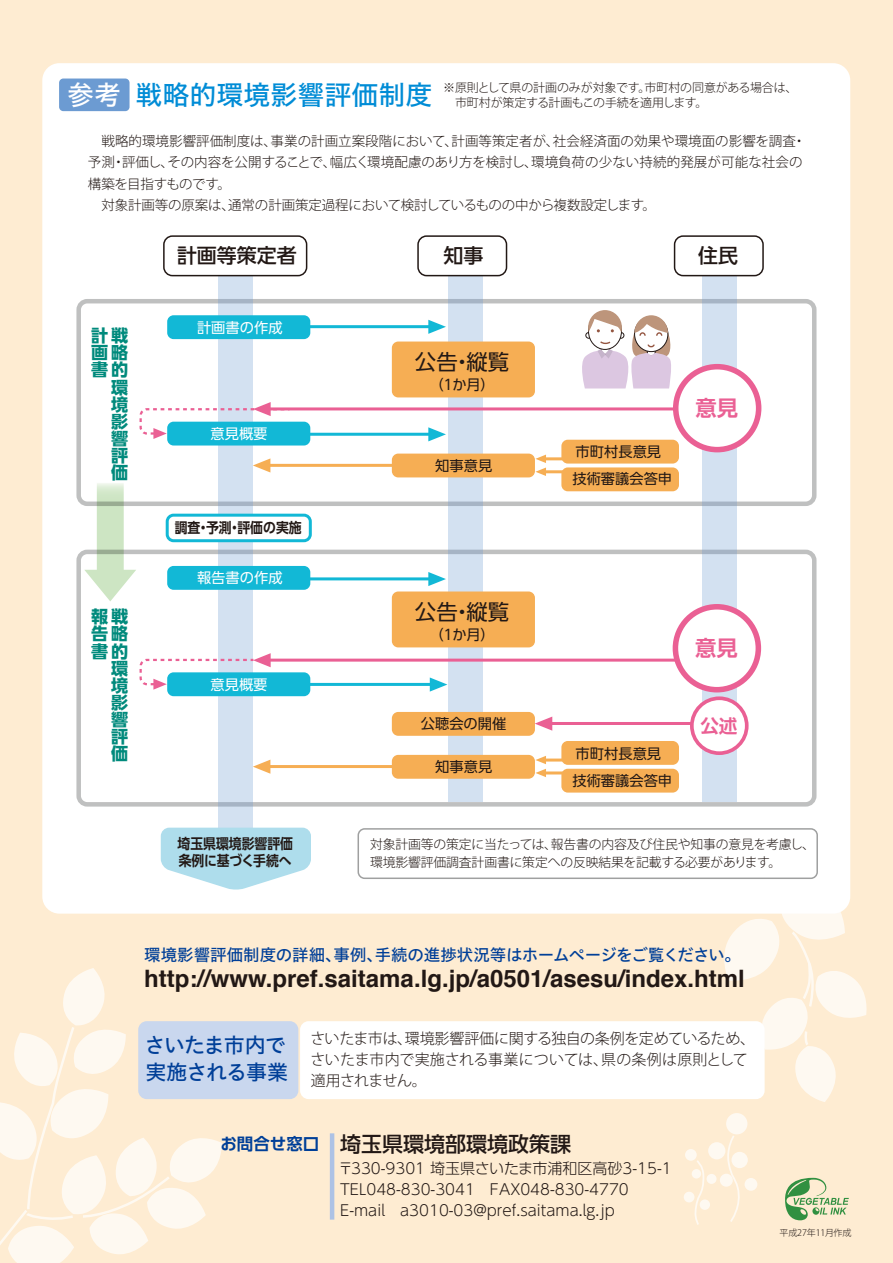
<style>
.page{position:relative;width:893px;height:1263px;background:#feecd2}
.page>*{position:absolute;margin:0;border:0;box-sizing:border-box;transform-origin:0 0}
.t1{font:27px "Hiragino UD Sans Std W5";color:#008cd6}
.t2{font:700 24px "Helvetica";color:#221815}
.t3{font:21.3px "UD Shin Go Pro";color:#221815}
.t4{font:700 21.3px "UD Shin Go Pro De";color:#ea6094}
.t5{font:500 21px "UD Shin Go Pro";color:#221815}
.t6{font:21px/27px "Hiragino UD Sans Std W5";letter-spacing:-.045em;color:#003f98}
.t7{font:500 19.95px "UD Shin Go Pro";color:#221815}
.t8{font:700 18.6px "UD Shin Go Pro De";color:#ea6094}
.t9{font:700 17.1px/17.1px "UD Shin Go Pro";color:#008a7c;text-align:right}
.t10{font:16.5px "Hiragino UD Sans Std W5";letter-spacing:-.01em;color:#003f98}
.t11{font:300 15px/21px "UD Shin Go Pro";color:#221815}
.t12{font:300 15px/21px "Koz Go Pro";letter-spacing:-.015em;color:#221815}
.t13{font:14.25px/26.8px "UD Shin Go Pro";color:#221815}
.t14{font:700 14.25px/17.1px "UD Shin Go Pro De";color:#221815;scale:.9 1}
.t15{font:14.25px "UD Shin Go Pro";color:#fff}
.t16{font:300 13.5px/21px "Koz Go Pro";color:#221815}
.t17{font:300 12.9px/17.1px "Koz Go Pro";letter-spacing:-.01em;color:#221815}
.t18{font:300 12px/15px "Koz Go Pro";letter-spacing:-.01em;color:#221815}
.t19{font:300 9px "Koz Go Pro";letter-spacing:-.01em;color:#221815}
.s1{color:#fff}
.s2{font-family:"UD Shin Go Pro De";font-weight:700;font-size:16.5px;color:#003f98}
</style>
<div class="page">
<svg style="left:724px;top:868px;width:142px;height:234px"></svg>
<svg style="left:0;top:968px;width:222px;height:295px"></svg>
<svg style="left:695px;top:1160px;width:9px;height:65px"></svg>
<div style="left:685px;top:1149px;width:12px;height:12px;background:#fef9f1;border-radius:50%"></div>
<div style="left:692px;top:1169px;width:9px;height:9px;background:#fef9f1;border-radius:50%"></div>
<div style="left:706px;top:1174px;width:10px;height:10px;background:#fef9f1;border-radius:50%"></div>
<div style="left:684px;top:1192px;width:10px;height:10px;background:#fef9f1;border-radius:50%"></div>
<div style="left:700px;top:1199px;width:10px;height:11px;background:#fef9f1;border-radius:50%"></div>
<svg style="left:727px;top:1136px;width:13px;height:86px"></svg>
<div style="left:726px;top:1113px;width:21px;height:21px;background:#fef9f1;border-radius:50%"></div>
<div style="left:708px;top:1142px;width:17px;height:17px;background:#fef9f1;border-radius:50%"></div>
<div style="left:731px;top:1152px;width:17px;height:16px;background:#fef9f1;border-radius:50%"></div>
<div style="left:720px;top:1174px;width:13px;height:13px;background:#fef9f1;border-radius:50%"></div>
<div style="left:745px;top:1178px;width:12px;height:13px;background:#fef9f1;border-radius:50%"></div>
<div style="left:138px;top:1021px;width:160px;height:78px;background:#c9d7ee;border-radius:9px"></div>
<div style="left:300px;top:1021px;width:465px;height:78px;background:#fff;border-radius:9px"></div>
<hr style="left:330px;top:1133px;width:4px;height:86px;background:#adc2e5">
<svg style="left:785px;top:1178px;width:64px;height:42px"></svg>
<div style="left:42px;top:63px;width:808px;height:851px;background:#fff;border-radius:17px"></div>
<div style="left:76px;top:550px;width:740px;height:256px;border:4px solid #bfc0c0;border-radius:9px"></div>
<div style="left:76px;top:299px;width:740px;height:207px;border:4px solid #bfc0c0;border-radius:9px"></div>
<svg style="left:218px;top:276px;width:35px;height:552px;background:#cfdeee"></svg>
<svg style="left:448px;top:276px;width:35px;height:526px;background:#d1deed"></svg>
<div style="left:702px;top:276px;width:35px;height:526px;background:#d3e1f1"></div>
<div style="left:167px;top:315px;width:143px;height:24px;background:#12b8d6;border-radius:6px"></div>
<div style="left:167px;top:422px;width:143px;height:23px;background:#12b8d6;border-radius:6px"></div>
<div style="left:392px;top:454px;width:143px;height:23px;background:#f6ae54;border-radius:6px"></div>
<div style="left:561px;top:467px;width:118px;height:24px;background:#f6ae54;border-radius:6px"></div>
<div style="left:561px;top:440px;width:118px;height:24px;background:#f6ae54;border-radius:6px"></div>
<div style="left:392px;top:341px;width:143px;height:56px;background:#f6ae54;border-radius:6px"></div>
<div style="left:163px;top:235px;width:144px;height:41px;border:2px solid #221815;border-radius:9px"></div>
<div style="left:417px;top:235px;width:90px;height:41px;border:2px solid #221815;border-radius:9px"></div>
<div style="left:674px;top:235px;width:90px;height:41px;border:2px solid #221815;border-radius:9px"></div>
<div style="left:676px;top:367px;width:83px;height:83px;background:#fff;border-radius:50%"></div>
<div style="left:673px;top:364px;width:88px;height:88px;border:6px solid #ea6094;border-radius:50%"></div>
<div style="left:167px;top:566px;width:143px;height:24px;background:#12b8d6;border-radius:6px"></div>
<div style="left:167px;top:672px;width:143px;height:24px;background:#12b8d6;border-radius:6px"></div>
<div style="left:392px;top:755px;width:143px;height:24px;background:#f6ae54;border-radius:6px"></div>
<div style="left:561px;top:769px;width:118px;height:23px;background:#f6ae54;border-radius:6px"></div>
<div style="left:561px;top:741px;width:118px;height:24px;background:#f6ae54;border-radius:6px"></div>
<div style="left:392px;top:591px;width:143px;height:56px;background:#f6ae54;border-radius:6px"></div>
<div style="left:392px;top:712px;width:143px;height:24px;background:#f6ae54;border-radius:6px"></div>
<div style="left:675px;top:607px;width:83px;height:83px;background:#fff;border-radius:50%"></div>
<div style="left:673px;top:604px;width:88px;height:88px;border:6px solid #ea6094;border-radius:50%"></div>
<div style="left:167px;top:515px;width:143px;height:26px;background:#fff;border-radius:6px"></div>
<div style="left:166px;top:514px;width:146px;height:28px;border:3px solid #12b8d6;border-radius:6px"></div>
<div style="left:358px;top:828px;width:460px;height:51px;border:2px solid #9fa0a0;border-radius:6px"></div>
<svg style="left:161px;top:828px;width:150px;height:62px"></svg>
<svg style="left:582px;top:310px;width:89px;height:78px"></svg>
<svg style="left:535px;top:716px;width:17px;height:15px"></svg>
<hr style="left:550px;top:722px;width:142px;height:3px;background:#ea6094">
<svg style="left:139px;top:653px;width:132px;height:37px"></svg>
<hr style="left:269px;top:659px;width:407px;height:3px;background:#ea6094">
<svg style="left:139px;top:402px;width:153px;height:37px"></svg>
<hr style="left:269px;top:407px;width:407px;height:3px;background:#ea6094">
<svg style="left:428px;top:320px;width:18px;height:14px"></svg>
<hr style="left:303px;top:325px;width:127px;height:3px;background:#12b8d6">
<svg style="left:428px;top:427px;width:18px;height:14px"></svg>
<hr style="left:303px;top:433px;width:127px;height:3px;background:#12b8d6">
<svg style="left:428px;top:572px;width:18px;height:14px"></svg>
<hr style="left:303px;top:577px;width:127px;height:3px;background:#12b8d6">
<svg style="left:430px;top:677px;width:17px;height:15px"></svg>
<hr style="left:304px;top:683px;width:128px;height:3px;background:#12b8d6">
<svg style="left:253px;top:458px;width:17px;height:14px"></svg>
<hr style="left:268px;top:464px;width:128px;height:3px;background:#f6ae54">
<hr style="left:544px;top:470px;width:26px;height:3px;background:#f6ae54">
<svg style="left:535px;top:455px;width:11px;height:21px"></svg>
<hr style="left:544px;top:457px;width:26px;height:3px;background:#f6ae54">
<svg style="left:253px;top:760px;width:17px;height:14px"></svg>
<hr style="left:268px;top:765px;width:128px;height:3px;background:#f6ae54">
<hr style="left:544px;top:771px;width:26px;height:3px;background:#f6ae54">
<svg style="left:535px;top:756px;width:11px;height:21px"></svg>
<hr style="left:544px;top:758px;width:26px;height:3px;background:#f6ae54">
<svg style="left:84px;top:483px;width:52px;height:118px"></svg>
<div style="left:692px;top:698px;width:55px;height:55px;background:#fff;border-radius:50%"></div>
<div style="left:690px;top:696px;width:59px;height:59px;border:4px solid #ea6094;border-radius:50%"></div>
<div style="left:59px;top:79px;width:71px;height:32px;background:#6c9bd2;border-radius:4px"></div>
<h1 class="t1" style="left:67px;top:74px;width:367px"><span class="s1">参考</span> 戦略的環境影響評価制度</h1>
<p class="t18" style="left:443px;top:80px;width:356px">※原則として県の計画のみが対象です。市町村の同意がある場合は、　市町村が策定する計画もこの手続を適用します。</p>
<p class="t16" style="left:88px;top:131px;width:720px">　戦略的環境影響評価制度は、事業の計画立案段階において、計画等策定者が、社会経済面の効果や環境面の影響を調査・予測・評価し、その内容を公開することで、幅広く環境配慮のあり方を検討し、環境負荷の少ない持続的発展が可能な社会の構築を目指すものです。<br>　対象計画等の原案は、通常の計画策定過程において検討しているものの中から複数設定します。</p>
<p class="t9" style="left:91px;top:327px;width:38px">計戦画略書的環境影響評価</p>
<p class="t9" style="left:91px;top:608px;width:38px">報戦告略書的環境影響評価</p>
<h3 class="t7" style="left:177px;top:239px;width:121px">計画等策定者</h3>
<h3 class="t7" style="left:443px;top:239px;width:41px">知事</h3>
<h3 class="t7" style="left:698px;top:239px;width:41px">住民</h3>
<p class="t15" style="left:197px;top:316px;width:87px">計画書の作成</p>
<p class="t15" style="left:210px;top:422px;width:59px">意見概要</p>
<p class="t14" style="left:175px;top:519px;width:143px">調査・予測・評価の実施</p>
<p class="t15" style="left:197px;top:566px;width:87px">報告書の作成</p>
<p class="t15" style="left:210px;top:673px;width:59px">意見概要</p>
<p class="t14" style="left:178px;top:835px;width:130px">埼玉県環境影響評価条例に基づく手続へ</p>
<h3 class="t3" style="left:415px;top:345px;width:96px">公告・縦覧</h3>
<p class="t13" style="left:429px;top:371px;width:67px">（１か月）</p>
<p class="t13" style="left:435px;top:452px;width:58px">知事意見</p>
<h3 class="t3" style="left:415px;top:595px;width:96px">公告・縦覧</h3>
<p class="t13" style="left:429px;top:620px;width:67px">（１か月）</p>
<p class="t13" style="left:421px;top:710px;width:87px">公聴会の開催</p>
<p class="t13" style="left:435px;top:753px;width:58px">知事意見</p>
<p class="t13" style="left:572px;top:438px;width:101px">市町村長意見技術審議会答申</p>
<h3 class="t4" style="left:695px;top:390px;width:44px">意見</h3>
<p class="t13" style="left:572px;top:739px;width:101px">市町村長意見技術審議会答申</p>
<h3 class="t4" style="left:695px;top:630px;width:44px">意見</h3>
<h3 class="t8" style="left:700px;top:711px;width:39px">公述</h3>
<p class="t17" style="left:370px;top:836px;width:446px">対象計画等の策定に当たっては、報告書の内容及び住民や知事の意見を考慮し、環境影響評価調査計画書に策定への反映結果を記載する必要があります。</p>
<p class="t10" style="left:144px;top:942px;width:598px">環境影響評価制度の詳細、事例、手続の進捗状況等はホームページをご覧ください。</p>
<h2 class="t2" style="left:144px;top:959px;width:602px">http://www.pref.saitama.lg.jp/a0501/asesu/index.html</h2>
<h3 class="t6" style="left:145px;top:1030px;width:145px">さいたま市内で実施される事業</h3>
<p class="t12" style="left:310px;top:1028px;width:446px">さいたま市は、環境影響評価に関する独自の条例を定めているため、さいたま市内で実施される事業については、県の条例は原則として適用されません。</p>
<h3 class="t5" style="left:220px;top:1127px;width:352px"><span class="s2">お問合せ窓口</span> 埼玉県環境部環境政策課</h3>
<p class="t11" style="left:338px;top:1157px;width:335px">〒330-9301 埼玉県さいたま市浦和区高砂3-15-1<br>TEL048-830-3041　FAX048-830-4770<br>E-mail　a3010-03@pref.saitama.lg.jp</p>
<p class="t19" style="left:779px;top:1227px;width:74px">平成27年11月作成</p>
</div>
